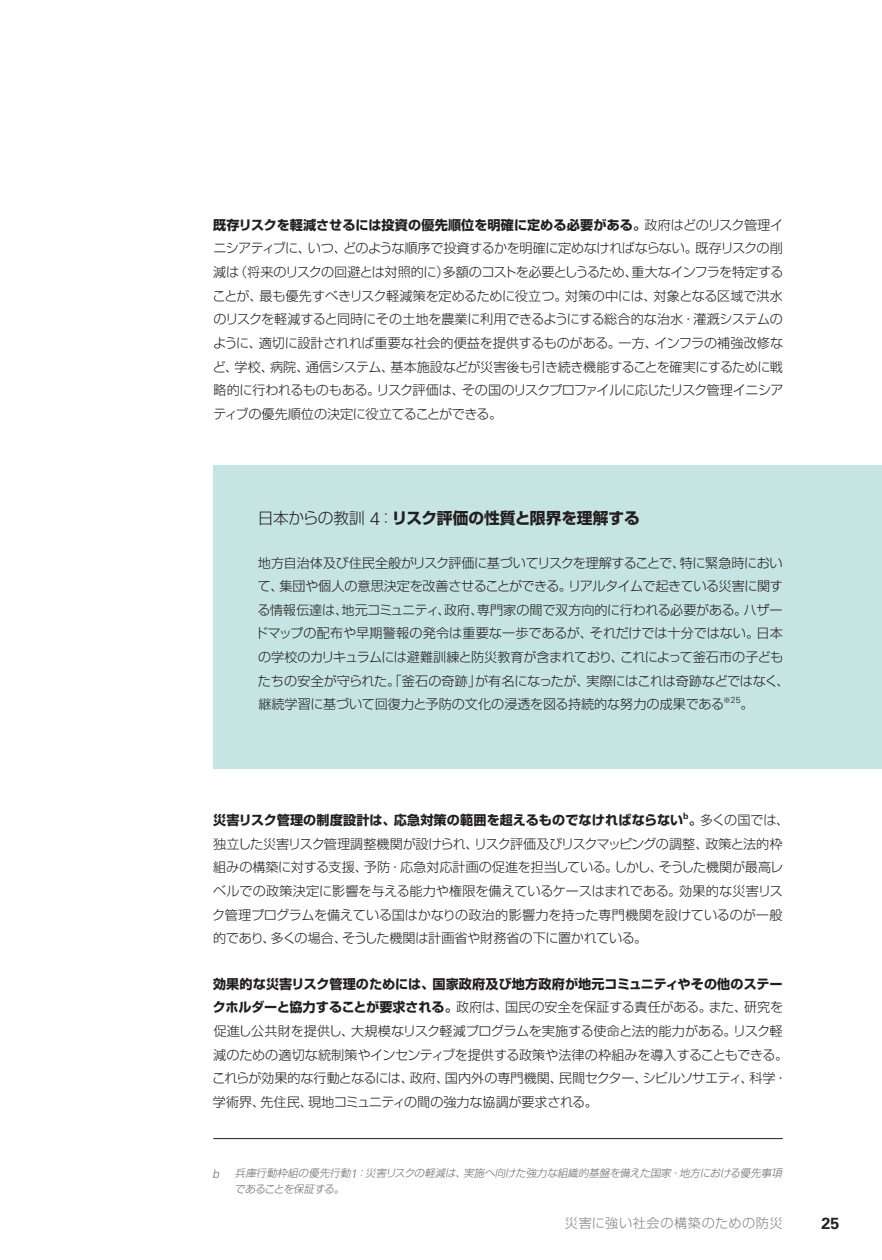
<style>
.page{position:relative;width:882px;height:1260px;background:#fff}
.page>*{position:absolute;margin:0;border:0;box-sizing:border-box;transform-origin:0 0}
.t1{font:700 16.1px "Univers LT Std";color:#231f20}
.t2{font:700 15.75px "Shin Go Pro";color:#231f20}
.t3{font:300 13.12px/23.6px "Shin Go Pro";letter-spacing:-.02em;color:#231f20}
.t4{font:700 13.12px "Shin Go Pro";letter-spacing:.01em;color:#231f20}
.t5{font:300 13.12px "Shin Go Pro";letter-spacing:.05em;color:#808285}
.t6{font:italic 300 10.5px/15.8px "Shin Go Pro";color:#6c6d70}
.t7{font:300 8.75px "Univers LT Std";color:#231f20}
.t8{font:700 8.75px "Univers LT Std";color:#231f20}
.s1{font-weight:700}
.s2{font-weight:300}
.s3{font-family:"Univers LT Std";font-weight:300;font-size:18.03px}
.s4{font-family:"Shin Go Pro";font-size:7.7px}
.s5{font-family:"Univers LT Std";font-size:12.08px}
</style>
<div class="page">
<div style="left:213px;top:466px;width:669px;height:303px;background:#c6e4e1"></div>
<hr style="left:213px;top:1138px;width:570px;height:1px;background:#231f20">
<p class="t3" style="left:213px;top:211px;width:573px;text-align:justify"><span class="s1">既存リスクを軽減させるには投資の優先順位を明確に定める必要がある。</span>政府はどのリスク管理イニシアティブに、いつ、どのような順序で投資するかを明確に定めなければならない。既存リスクの削減は（将来のリスクの回避とは対照的に）多額のコストを必要としうるため、重大なインフラを特定することが、最も優先すべきリスク軽減策を定めるために役立つ。対策の中には、対象となる区域で洪水のリスクを軽減すると同時にその土地を農業に利用できるようにする総合的な治水・灌漑システムのように、適切に設計されれば重要な社会的便益を提供するものがある。一方、インフラの補強改修など、学校、病院、通信システム、基本施設などが災害後も引き続き機能することを確実にするために戦略的に行われるものもある。リスク評価は、その国のリスクプロファイルに応じたリスク管理イニシアティブの優先順位の決定に役立てることができる。</p>
<p class="t2" style="left:258px;top:506px;width:384px"><span class="s2">日本からの教訓</span> <span class="s3">4</span><span class="s2">：</span>リスク評価の性質と限界を理解する</p>
<p class="t3" style="left:255px;top:549px;width:536px">地方自治体及び住民全般がリスク評価に基づいてリスクを理解することで、特に緊急時において、集団や個人の意思決定を改善させることができる。リアルタイムで起きている災害に関する情報伝達は、地元コミュニティ、政府、専門家の間で双方向的に行われる必要がある。ハザードマップの配布や早期警報の発令は重要な一歩であるが、それだけでは十分ではない。日本の学校のカリキュラムには避難訓練と防災教育が含まれており、これによって釜石市の子どもたちの安全が守られた。「釜石の奇跡」が有名になったが、実際にはこれは奇跡などではなく、継続学習に基づいて回復力と予防の文化の浸透を図る持続的な努力の成果である</p>
<p class="t7" style="left:723px;top:695px;width:19px"><span class="s4">※</span>25</p>
<p class="t3" style="left:741px;top:691px;width:15px">。</p>
<p class="t8" style="left:683px;top:811px;width:7px">b</p>
<p class="t3" style="left:212px;top:830px;width:573px;text-align:justify">独立した災害リスク管理調整機関が設けられ、リスク評価及びリスクマッピングの調整、政策と法的枠組みの構築に対する支援、予防・応急対応計画の促進を担当している。しかし、そうした機関が最高レベルでの政策決定に影響を与える能力や権限を備えているケースはまれである。効果的な災害リスク管理プログラムを備えている国はかなりの政治的影響力を持った専門機関を設けているのが一般的であり、多くの場合、そうした機関は計画省や財務省の下に置かれている。</p>
<p class="t3" style="left:212px;top:970px;width:577px"><span class="s1">効果的な災害リスク管理のためには、国家政府及び地方政府が地元コミュニティやその他のステークホルダーと協力することが要求される。</span>政府は、国民の安全を保証する責任がある。また、研究を促進し公共財を提供し、大規模なリスク軽減プログラムを実施する使命と法的能力がある。リスク軽減のための適切な統制策やインセンティブを提供する政策や法律の枠組みを導入することもできる。これらが効果的な行動となるには、政府、国内外の専門機関、民間セクター、シビルソサエティ、科学・学術界、先住民、現地コミュニティの間の強力な協調が要求される。</p>
<p class="t4" style="left:213px;top:810px;width:578px">災害リスク管理の制度設計は、応急対策の範囲を超えるものでなければならない。<span class="s2">多くの国では、</span></p>
<p class="t6" style="left:235px;top:1164px;width:551px;text-indent:-22px"><span class="s5">b</span> 兵庫行動枠組の優先行動<span class="s5">1</span>：災害リスクの軽減は、実施へ向けた強力な組織的基盤を備えた国家・地方における優先事項であることを保証する。</p>
<p class="t5" style="left:565px;top:1212px;width:219px">災害に強い社会の構築のための防災</p>
<p class="t1" style="left:821px;top:1214px;width:19px">25</p>
</div>
